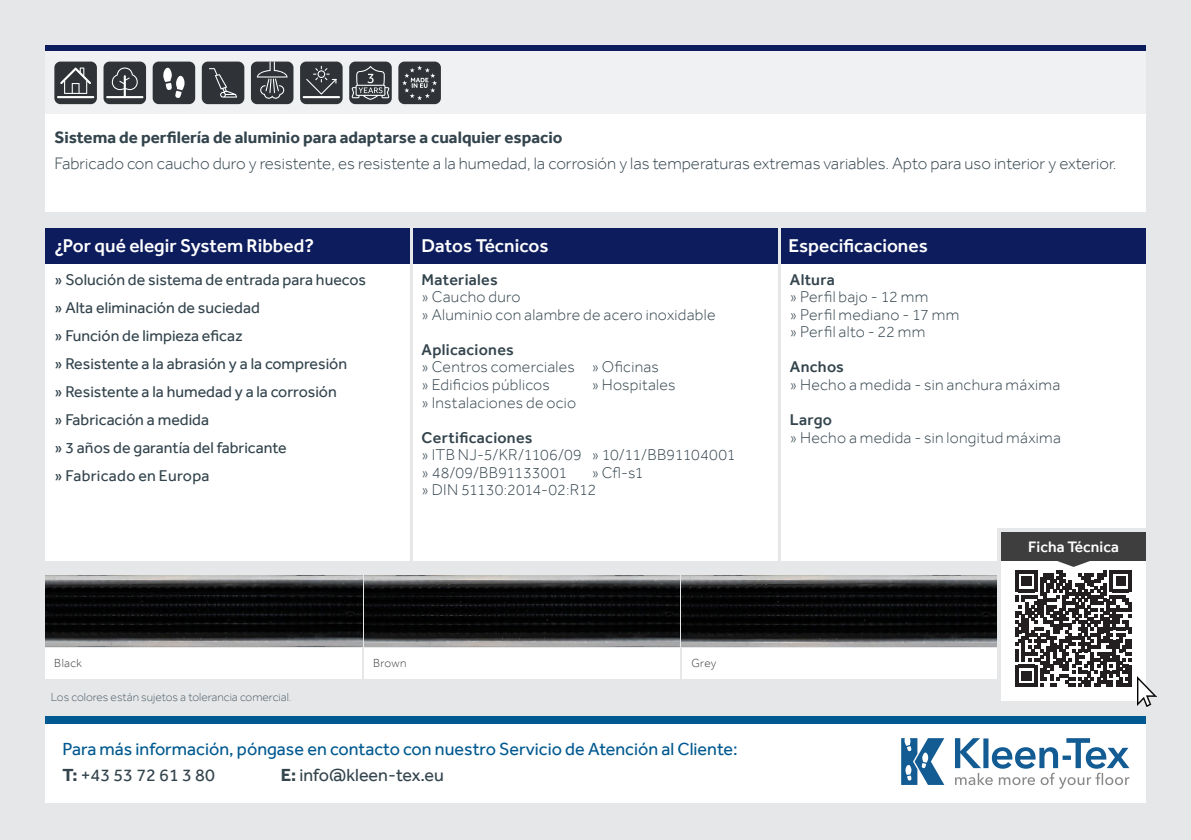
<style>
.page{position:relative;width:1191px;height:840px;background:#fff}
.page>*{position:absolute;margin:0;border:0;box-sizing:border-box;transform-origin:0 0}
.Picture_text{font:500 19px "Effra";color:#fff}
.t1{font:18px/26px "Effra";color:#005990}
.t2{font:18px "Effra";color:#33444d}
.Picture_text-2{font:300 17px "Effra";color:#33444d}
.Picture_text-3{font:700 17px "Effra";color:#33444d}
.Picture_text-4{font:300 16px/17.6px "Effra";letter-spacing:.015em;color:#33444d}
.Picture_text-5{font:16px "Effra";color:#33444d}
.Picture_text-6{font:500 16px "Effra";letter-spacing:.015em;color:#33444d}
.Picture_text-7{font:300 16px "Effra";letter-spacing:-.01em;color:#33444d}
.Picture_text-8{font:16px "Effra";letter-spacing:.02em;color:#33444d}
.Picture_text-9{font:500 15.6px "Effra";color:#fff}
.t3{font:300 12px "Effra";color:#4f616a}
.Picture_text-10{font:300 12px "Effra";letter-spacing:.025em;color:#3e3e3f}
.s1{font-weight:700;color:#33444d}
.s2{color:#33444d}
.s3{font-weight:700}
</style>
<div class="page">
<div style="left:0;top:0;width:1191px;height:839px;background:#e6e7e9"></div>
<div style="left:45px;top:723px;width:1101px;height:79px;background:#fff"></div>
<div style="left:45px;top:716px;width:1101px;height:7px;background:#005990"></div>
<svg style="left:955px;top:738px;width:174px;height:50px"></svg>
<svg style="left:901px;top:738px;width:43px;height:46px"></svg>
<div style="left:45px;top:647px;width:317px;height:31px;background:#fff"></div>
<div style="left:364px;top:647px;width:316px;height:31px;background:#fff"></div>
<div style="left:682px;top:647px;width:315px;height:31px;background:#fff"></div>
<img style="left:45px;top:575px;width:317px;height:71px">
<img style="left:364px;top:575px;width:316px;height:71px">
<img style="left:682px;top:575px;width:315px;height:71px">
<svg style="left:781px;top:263px;width:364px;height:297px"></svg>
<svg style="left:413px;top:263px;width:364px;height:297px"></svg>
<svg style="left:45px;top:263px;width:364px;height:297px"></svg>
<div style="left:45px;top:228px;width:1100px;height:35px;background:#0d1c5d"></div>
<svg style="left:45px;top:45px;width:1100px;height:7px"></svg>
<svg style="left:45px;top:114px;width:1100px;height:97px"></svg>
<div style="left:45px;top:52px;width:1100px;height:62px;background:#f0f1f2"></div>
<div style="left:54px;top:62px;width:43px;height:42px;background:#2f3337;border-radius:6px"></div>
<svg style="left:57px;top:67px;width:37px;height:31px"></svg>
<div style="left:103px;top:62px;width:43px;height:42px;background:#2f3337;border-radius:6px"></div>
<svg style="left:106px;top:67px;width:37px;height:31px"></svg>
<div style="left:153px;top:62px;width:42px;height:42px;background:#2f3337;border-radius:6px"></div>
<svg style="left:163px;top:68px;width:22px;height:30px"></svg>
<div style="left:202px;top:62px;width:42px;height:42px;background:#2f3337;border-radius:6px"></div>
<svg style="left:209px;top:68px;width:28px;height:29px"></svg>
<div style="left:251px;top:62px;width:42px;height:42px;background:#2f3337;border-radius:6px"></div>
<svg style="left:257px;top:62px;width:30px;height:37px"></svg>
<div style="left:349px;top:62px;width:43px;height:42px;background:#2f3337;border-radius:6px"></div>
<svg style="left:351px;top:66px;width:38px;height:34px"></svg>
<div style="left:300px;top:62px;width:42px;height:42px;background:#2f3337;border-radius:6px"></div>
<hr style="left:303px;top:96px;width:37px;height:2px;background:#fff">
<svg style="left:306px;top:66px;width:30px;height:28px"></svg>
<div style="left:398px;top:62px;width:43px;height:42px;background:#2f3337;border-radius:6px"></div>
<svg style="left:402px;top:65px;width:35px;height:35px"></svg>
<svg style="left:997px;top:528px;width:152px;height:177px"></svg>
<hr style="left:1128px;top:664px;width:3px;height:22px;background:#231f20">
<img style="left:1137px;top:676px;width:19px;height:29px">
<p class="Picture_text-3" style="left:54px;top:127px;width:509px">Sistema de perfilería de aluminio para adaptarse a cualquier espacio</p>
<p class="Picture_text-2" style="left:54px;top:153px;width:1063px">Fabricado con caucho duro y resistente, es resistente a la humedad, la corrosión y las temperaturas extremas variables. Apto para uso interior y exterior.</p>
<p class="Picture_text" style="left:54px;top:234px;width:261px">¿Por qué elegir System Ribbed?</p>
<p class="Picture_text-5" style="left:54px;top:270px;width:313px">» Solución de sistema de entrada para huecos</p>
<p class="Picture_text-5" style="left:54px;top:298px;width:207px">» Alta eliminación de suciedad</p>
<p class="Picture_text-5" style="left:54px;top:326px;width:190px">» Función de limpieza eficaz</p>
<p class="Picture_text-5" style="left:54px;top:354px;width:294px">» Resistente a la abrasión y a la compresión</p>
<p class="Picture_text-5" style="left:54px;top:382px;width:284px">» Resistente a la humedad y a la corrosión</p>
<p class="Picture_text-5" style="left:54px;top:410px;width:156px">» Fabricación a medida</p>
<p class="Picture_text-5" style="left:54px;top:438px;width:234px">» 3 años de garantía del fabricante</p>
<p class="Picture_text-8" style="left:54px;top:466px;width:157px">» Fabricado en Europa</p>
<p class="Picture_text" style="left:421px;top:234px;width:128px">Datos Técnicos</p>
<p class="Picture_text-6" style="left:421px;top:270px;width:78px">Materiales</p>
<p class="Picture_text-4" style="left:421px;top:288px;width:295px">» Caucho duro<br>» Aluminio con alambre de acero inoxidable</p>
<p class="Picture_text-6" style="left:421px;top:340px;width:94px">Aplicaciones</p>
<p class="Picture_text-4" style="left:421px;top:358px;width:239px">» Centros comerciales » Oficinas</p>
<p class="Picture_text-4" style="left:421px;top:375px;width:130px">» Edificios públicos</p>
<p class="Picture_text-4" style="left:591px;top:375px;width:85px">» Hospitales</p>
<p class="Picture_text-4" style="left:421px;top:393px;width:156px">» Instalaciones de ocio</p>
<p class="Picture_text-6" style="left:421px;top:427px;width:112px">Certificaciones</p>
<p class="Picture_text-4" style="left:421px;top:445px;width:315px">» ITB NJ-5/KR/1106/09 » 10/11/BB91104001</p>
<p class="Picture_text-4" style="left:421px;top:463px;width:147px">» 48/09/BB91133001</p>
<p class="Picture_text-4" style="left:591px;top:463px;width:53px">» Cfl-s1</p>
<p class="Picture_text-7" style="left:421px;top:480px;width:176px">» DIN 51130:2014-02:R12</p>
<p class="Picture_text-10" style="left:54px;top:655px;width:29px">Black</p>
<p class="Picture_text-10" style="left:373px;top:655px;width:35px">Brown</p>
<p class="Picture_text-10" style="left:691px;top:655px;width:27px">Grey</p>
<p class="t3" style="left:51px;top:689px;width:242px">Los colores están sujetos a tolerancia comercial.</p>
<p class="t1" style="left:63px;top:735px;width:676px">Para más información, póngase en contacto con nuestro Servicio de Atención al Cliente:<br><span class="s1">T:</span> <span class="s2">+43 53 72 61 3 80</span></p>
<p class="t2" style="left:281px;top:763px;width:165px"><span class="s3">E:</span> info@kleen-tex.eu</p>
<p class="Picture_text" style="left:788px;top:234px;width:141px">Especificaciones</p>
<p class="Picture_text-6" style="left:790px;top:270px;width:46px">Altura</p>
<p class="Picture_text-4" style="left:790px;top:288px;width:171px">» Perfil bajo - 12 mm<br>» Perfil mediano - 17 mm » Perfil alto - 22 mm</p>
<p class="Picture_text-6" style="left:790px;top:357px;width:56px">Anchos</p>
<p class="Picture_text-4" style="left:790px;top:375px;width:272px">» Hecho a medida - sin anchura máxima</p>
<p class="Picture_text-6" style="left:790px;top:410px;width:44px">Largo</p>
<p class="Picture_text-4" style="left:790px;top:428px;width:272px">» Hecho a medida - sin longitud máxima</p>
<p class="Picture_text-9" style="left:1028px;top:537px;width:92px">Ficha Técnica</p>
</div>
